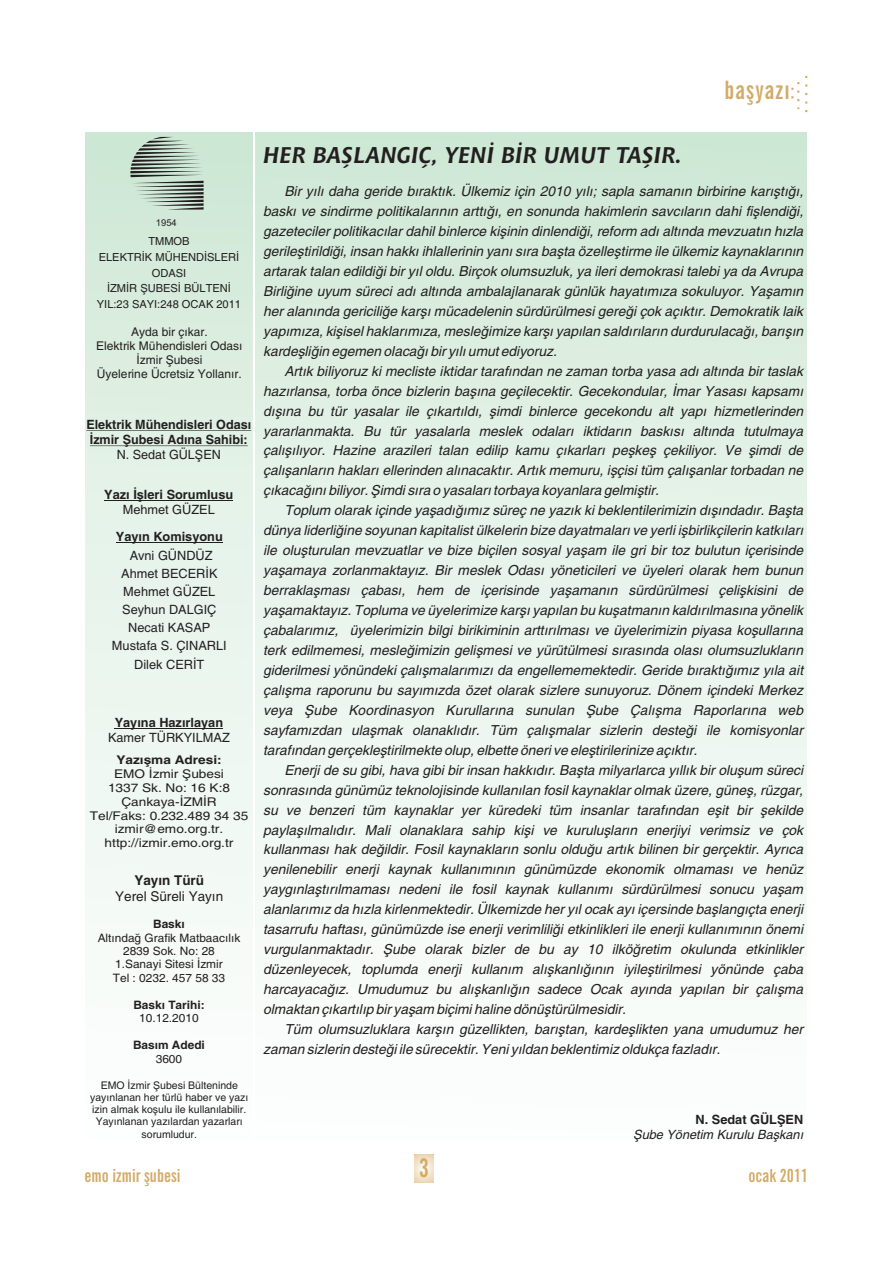
<style>
.page{position:relative;width:893px;height:1263px;background:#fff}
.page>*{position:absolute;margin:0;border:0;box-sizing:border-box;transform-origin:0 0}
.t1{font:700 condensed 25.5px "News Gothic BT";color:#d2ab66;scale:.88 1}
.t2{font:700 extra-condensed 25.35px "News Gothic BT";letter-spacing:.045em;color:#d2ab66}
.t3{font:italic 700 22.5px "Chianti BT";color:#231f20}
.t4{font:700 extra-condensed 18px "News Gothic BT";color:#d2ab66}
.t5{font:italic 13.8px/20px "Helvetica";color:#231f20;text-align:justify}
.t6{font:13.5px "Helvetica";color:#231f20}
.t7{font:700 13.5px "Helvetica";color:#231f20}
.t8{font:12.75px/18.1px "Helvetica";color:#231f20;text-align:center}
.t9{font:700 12.75px/15.1px "Helvetica";color:#231f20}
.t10{font:italic 12.75px "Helvetica";color:#231f20}
.t11{font:12px/14px "Helvetica";color:#231f20;text-align:center;scale:1.14 1}
.t12{font:12px/14px "Helvetica";color:#231f20;text-align:center}
.t13{font:700 12px "Helvetica";color:#231f20;scale:1.14 1}
.t14{font:11.55px/13.4px "Helvetica";color:#231f20;text-align:center}
.t15{font:700 11.55px "Helvetica";color:#231f20}
.t16{font:11.1px/15.8px "Helvetica";color:#231f20;text-align:center}
.t17{font:10.5px/12.1px "Helvetica";color:#231f20;text-align:center}
.t18{font:9.45px "Arial";color:#231f20}
</style>
<div class="page">
<div style="left:85px;top:132px;width:167px;height:1009px;background:linear-gradient(to bottom,#d0e8d7,#fff)"></div>
<div style="left:255px;top:132px;width:551px;height:1009px;background:linear-gradient(to bottom,#d2e9d8,#fff)"></div>
<svg style="left:130px;top:137px;width:74px;height:73px;background:#a3b5a8"></svg>
<svg style="left:805px;top:76px;width:2px;height:37px"></svg>
<svg style="left:791px;top:82px;width:8px;height:27px"></svg>
<hr style="left:116px;top:543px;width:107px;height:1px;background:#231f20">
<hr style="left:86px;top:430px;width:165px;height:1px;background:#231f20">
<hr style="left:90px;top:445px;width:158px;height:1px;background:#231f20">
<hr style="left:104px;top:500px;width:129px;height:1px;background:#231f20">
<hr style="left:115px;top:728px;width:108px;height:1px;background:#231f20">
<svg style="left:414px;top:1154px;width:19px;height:28px"></svg>
<h2 class="t2" style="left:724px;top:79px;width:67px">başyazı</h2>
<p class="t18" style="left:156px;top:219px;width:22px">1954</p>
<p class="t16" style="left:97px;top:234px;width:146px">TMMOB<br>ELEKTRİK MÜHENDİSLERİ<br>ODASI<br>İZMİR ŞUBESİ BÜLTENİ<br>YIL:23 SAYI:248 OCAK 2011</p>
<p class="t12" style="left:96px;top:326px;width:148px">Ayda bir çıkar.<br>Elektrik Mühendisleri Odası<br>İzmir Şubesi<br>Üyelerine Ücretsiz Yollanır.</p>
<p class="t9" style="left:86px;top:418px;width:166px">Elektrik Mühendisleri Odası<br>İzmir Şubesi Adına Sahibi:</p>
<p class="t8" style="left:117px;top:447px;width:106px">N. Sedat GÜLŞEN</p>
<p class="t9" style="left:104px;top:488px;width:130px">Yazı İşleri Sorumlusu</p>
<p class="t8" style="left:123px;top:501px;width:94px">Mehmet GÜZEL</p>
<p class="t9" style="left:116px;top:530px;width:108px">Yayın Komisyonu</p>
<p class="t8" style="left:112px;top:547px;width:116px">Avni GÜNDÜZ<br>Ahmet BECERİK<br>Mehmet GÜZEL<br>Seyhun DALGIÇ<br>Necati KASAP<br>Mustafa S. ÇINARLI<br>Dilek CERİT</p>
<p class="t9" style="left:115px;top:716px;width:110px">Yayına Hazırlayan</p>
<p class="t8" style="left:108px;top:730px;width:123px">Kamer TÜRKYILMAZ</p>
<p class="t13" style="left:116px;top:755px;width:94px">Yazışma Adresi:</p>
<p class="t11" style="left:90px;top:768px;width:140px">EMO İzmir Şubesi<br>1337 Sk. No: 16 K:8<br>Çankaya-İZMİR<br>Tel/Faks: 0.232.489 34 35 izmir@emo.org.tr. http://izmir.emo.org.tr</p>
<p class="t7" style="left:134px;top:875px;width:71px">Yayın Türü</p>
<p class="t6" style="left:115px;top:891px;width:110px">Yerel Süreli Yayın</p>
<p class="t15" style="left:153px;top:920px;width:33px">Baskı</p>
<p class="t14" style="left:98px;top:932px;width:144px">Altındağ Grafik Matbaacılık<br>2839 Sok. No: 28<br>1.Sanayi Sitesi İzmir<br>Tel : 0232. 457 58 33</p>
<p class="t15" style="left:133px;top:1000px;width:73px">Baskı Tarihi:</p>
<p class="t14" style="left:139px;top:1013px;width:61px">10.12.2010</p>
<p class="t15" style="left:133px;top:1041px;width:73px">Basım Adedi</p>
<p class="t14" style="left:156px;top:1053px;width:28px">3600</p>
<p class="t17" style="left:90px;top:1080px;width:160px">EMO İzmir Şubesi Bülteninde yayınlanan her türlü haber ve yazı izin almak koşulu ile kullanılabilir.<br>Yayınlanan yazılardan yazarları sorumludur.</p>
<h3 class="t4" style="left:85px;top:1169px;width:97px">emo izmir şubesi</h3>
<h3 class="t3" style="left:263px;top:146px;width:420px">HER BAŞLANGIÇ, YENİ BİR UMUT TAŞIR.</h3>
<p class="t5" style="left:263px;top:183px;width:542px;text-indent:21px">Bir yılı daha geride bıraktık. Ülkemiz için 2010 yılı; sapla samanın birbirine karıştığı, baskı ve sindirme politikalarının arttığı, en sonunda hakimlerin savcıların dahi fişlendiği, gazeteciler politikacılar dahil binlerce kişinin dinlendiği, reform adı altında mevzuatın hızla gerileştirildiği, insan hakkı ihlallerinin yanı sıra başta özelleştirme ile ülkemiz kaynaklarının artarak talan edildiği bir yıl oldu. Birçok olumsuzluk, ya ileri demokrasi talebi ya da Avrupa Birliğine uyum süreci adı altında ambalajlanarak günlük hayatımıza sokuluyor. Yaşamın her alanında gericiliğe karşı mücadelenin sürdürülmesi gereği çok açıktır. Demokratik laik yapımıza, kişisel haklarımıza, mesleğimize karşı yapılan saldırıların durdurulacağı, barışın kardeşliğin egemen olacağı bir yılı umut ediyoruz.</p>
<p class="t5" style="left:263px;top:362px;width:541px;text-indent:21px">Artık biliyoruz ki mecliste iktidar tarafından ne zaman torba yasa adı altında bir taslak hazırlansa, torba önce bizlerin başına geçilecektir. Gecekondular, İmar Yasası kapsamı dışına bu tür yasalar ile çıkartıldı, şimdi binlerce gecekondu alt yapı hizmetlerinden yararlanmakta. Bu tür yasalarla meslek odaları iktidarın baskısı altında tutulmaya çalışılıyor. Hazine arazileri talan edilip kamu çıkarları peşkeş çekiliyor. Ve şimdi de çalışanların hakları ellerinden alınacaktır. Artık memuru, işçisi tüm çalışanlar torbadan ne çıkacağını biliyor. Şimdi sıra o yasaları torbaya koyanlara gelmiştir.</p>
<p class="t5" style="left:263px;top:502px;width:542px;text-indent:21px">Toplum olarak içinde yaşadığımız süreç ne yazık ki beklentilerimizin dışındadır. Başta dünya liderliğine soyunan kapitalist ülkelerin bize dayatmaları ve yerli işbirlikçilerin katkıları ile oluşturulan mevzuatlar ve bize biçilen sosyal yaşam ile gri bir toz bulutun içerisinde yaşamaya zorlanmaktayız. Bir meslek Odası yöneticileri ve üyeleri olarak hem bunun berraklaşması çabası, hem de içerisinde yaşamanın sürdürülmesi çelişkisini de yaşamaktayız. Topluma ve üyelerimize karşı yapılan bu kuşatmanın kaldırılmasına yönelik çabalarımız, üyelerimizin bilgi birikiminin arttırılması ve üyelerimizin piyasa koşullarına terk edilmemesi, mesleğimizin gelişmesi ve yürütülmesi sırasında olası olumsuzlukların giderilmesi yönündeki çalışmalarımızı da engellememektedir. Geride bıraktığımız yıla ait çalışma raporunu bu sayımızda özet olarak sizlere sunuyoruz. Dönem içindeki Merkez veya Şube Koordinasyon Kurullarına sunulan Şube Çalışma Raporlarına web sayfamızdan ulaşmak olanaklıdır. Tüm çalışmalar sizlerin desteği ile komisyonlar tarafından gerçekleştirilmekte olup, elbette öneri ve eleştirilerinize açıktır.</p>
<p class="t5" style="left:263px;top:761px;width:542px;text-indent:21px">Enerji de su gibi, hava gibi bir insan hakkıdır. Başta milyarlarca yıllık bir oluşum süreci sonrasında günümüz teknolojisinde kullanılan fosil kaynaklar olmak üzere, güneş, rüzgar, su ve benzeri tüm kaynaklar yer küredeki tüm insanlar tarafından eşit bir şekilde paylaşılmalıdır. Mali olanaklara sahip kişi ve kuruluşların enerjiyi verimsiz ve çok kullanması hak değildir. Fosil kaynakların sonlu olduğu artık bilinen bir gerçektir. Ayrıca yenilenebilir enerji kaynak kullanımının günümüzde ekonomik olmaması ve henüz yaygınlaştırılmaması nedeni ile fosil kaynak kullanımı sürdürülmesi sonucu yaşam alanlarımız da hızla kirlenmektedir. Ülkemizde her yıl ocak ayı içersinde başlangıçta enerji tasarrufu haftası, günümüzde ise enerji verimliliği etkinlikleri ile enerji kullanımının önemi vurgulanmaktadır. Şube olarak bizler de bu ay 10 ilköğretim okulunda etkinlikler düzenleyecek, toplumda enerji kullanım alışkanlığının iyileştirilmesi yönünde çaba harcayacağız. Umudumuz bu alışkanlığın sadece Ocak ayında yapılan bir çalışma olmaktan çıkartılıp bir yaşam biçimi haline dönüştürülmesidir.</p>
<p class="t5" style="left:263px;top:1020px;width:541px;text-indent:21px">Tüm olumsuzluklara karşın güzellikten, barıştan, kardeşlikten yana umudumuz her zaman sizlerin desteği ile sürecektir. Yeni yıldan beklentimiz oldukça fazladır.</p>
<p class="t9" style="left:696px;top:1113px;width:109px">N. Sedat GÜLŞEN</p>
<p class="t10" style="left:633px;top:1129px;width:172px">Şube Yönetim Kurulu Başkanı</p>
<h1 class="t1" style="left:419px;top:1158px;width:12px">3</h1>
<h3 class="t4" style="left:748px;top:1168px;width:62px">ocak 2011</h3>
</div>
